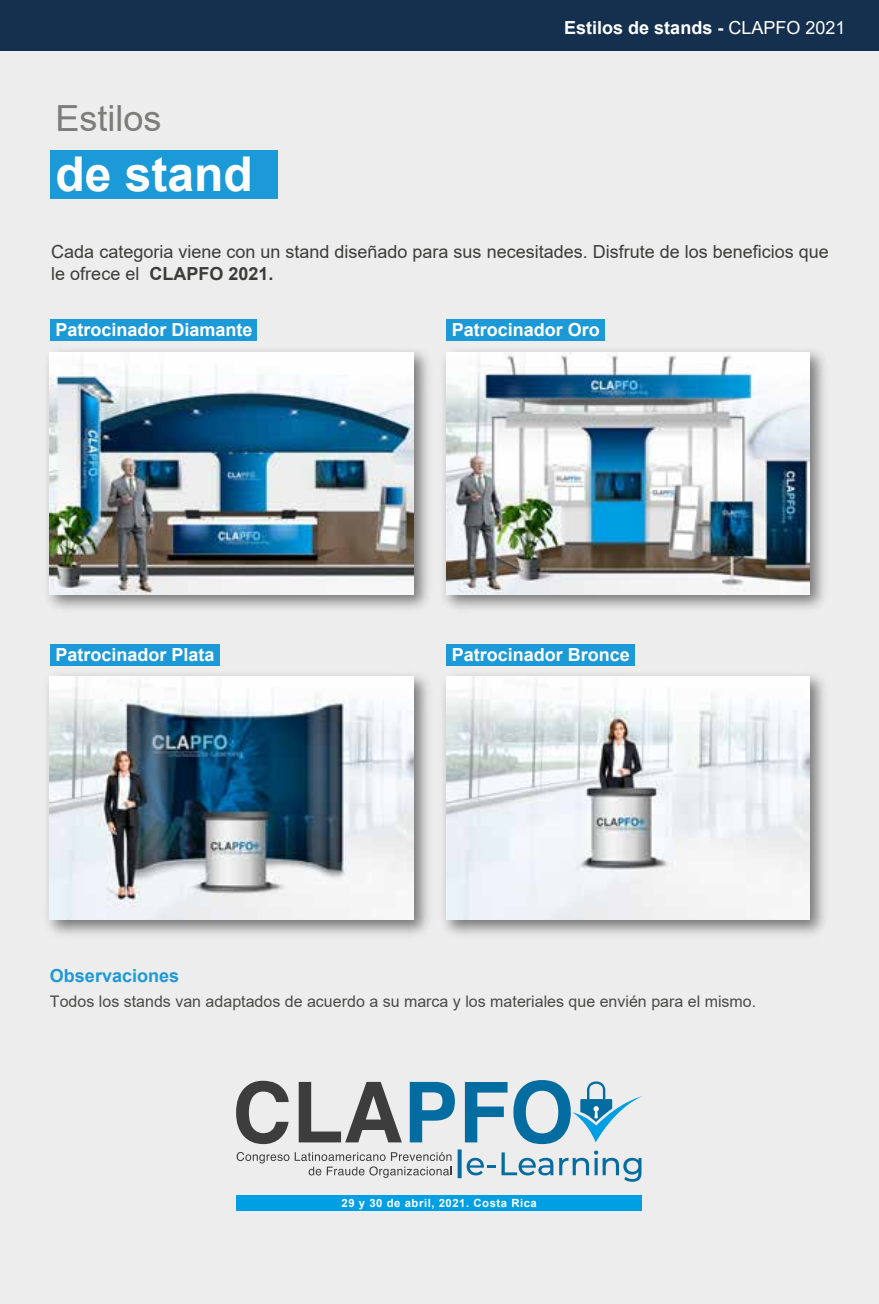
<style>
.page{position:relative;width:879px;height:1304px;background:#ededed}
.page>*{position:absolute;margin:0;border:0;box-sizing:border-box;transform-origin:0 0}
.t1{font:700 48px "Arial";color:#fff}
.t2{font:36px "Arial";color:#7c7c7b}
.t3{font:18px/21.6px "Arial";color:#3c3c3b}
.t4{font:700 18px "Arial";color:#fff}
.t5{font:700 18px "Arial";color:#1c9ad7}
.t6{font:16px "Arial";color:#4a4a49}
.t7{font:700 11.4px "Arial";letter-spacing:.05em;color:#fff}
.s1{font-weight:400}
.s2{font-weight:700}
</style>
<div class="page">
<div style="left:0;top:0;width:879px;height:51px;background:#173455"></div>
<div style="left:50px;top:151px;width:227px;height:48px;background:#1c9ad7"></div>
<img style="left:47px;top:340px;width:381px;height:269px">
<img style="left:50px;top:352px;width:363px;height:243px">
<div style="left:50px;top:319px;width:206px;height:22px;background:#1c9ad7"></div>
<img style="left:443px;top:350px;width:381px;height:259px">
<img style="left:446px;top:352px;width:364px;height:243px">
<div style="left:446px;top:319px;width:159px;height:22px;background:#1c9ad7"></div>
<img style="left:47px;top:664px;width:381px;height:271px">
<img style="left:50px;top:677px;width:363px;height:242px">
<div style="left:50px;top:644px;width:169px;height:22px;background:#1c9ad7"></div>
<img style="left:443px;top:664px;width:381px;height:271px">
<img style="left:446px;top:677px;width:364px;height:242px">
<div style="left:446px;top:644px;width:188px;height:22px;background:#1c9ad7"></div>
<svg style="left:236px;top:1081px;width:53px;height:63px"></svg>
<svg style="left:299px;top:1082px;width:103px;height:60px"></svg>
<svg style="left:410px;top:1082px;width:45px;height:60px"></svg>
<svg style="left:465px;top:1082px;width:42px;height:60px"></svg>
<svg style="left:237px;top:1152px;width:52px;height:11px"></svg>
<svg style="left:295px;top:1152px;width:156px;height:26px"></svg>
<svg style="left:458px;top:1149px;width:4px;height:29px"></svg>
<svg style="left:513px;top:1080px;width:130px;height:64px"></svg>
<svg style="left:467px;top:1152px;width:86px;height:23px"></svg>
<svg style="left:559px;top:1151px;width:82px;height:31px"></svg>
<div style="left:236px;top:1196px;width:405px;height:15px;background:#009ee3"></div>
<h2 class="t2" style="left:55px;top:93px;width:108px">Estilos</h2>
<h1 class="t1" style="left:55px;top:140px;width:199px">de stand</h1>
<p class="t4" style="left:564px;top:15px;width:283px">Estilos de stands - <span class="s1">CLAPFO 2021</span></p>
<p class="t3" style="left:51px;top:241px;width:779px">Cada categoria viene con un stand diseñado para sus necesitades. Disfrute de los beneficios que le ofrece el <span class="s2">CLAPFO 2021.</span></p>
<p class="t4" style="left:55px;top:317px;width:199px">Patrocinador Diamante</p>
<p class="t4" style="left:452px;top:317px;width:150px">Patrocinador Oro</p>
<p class="t4" style="left:55px;top:642px;width:161px">Patrocinador Plata</p>
<p class="t4" style="left:452px;top:642px;width:180px">Patrocinador Bronce</p>
<p class="t5" style="left:50px;top:963px;width:131px">Observaciones</p>
<p class="t6" style="left:50px;top:991px;width:708px">Todos los stands van adaptados de acuerdo a su marca y los materiales que envién para el mismo.</p>
<p class="t7" style="left:341px;top:1195px;width:197px">29 y 30 de abril, 2021. Costa Rica</p>
</div>
